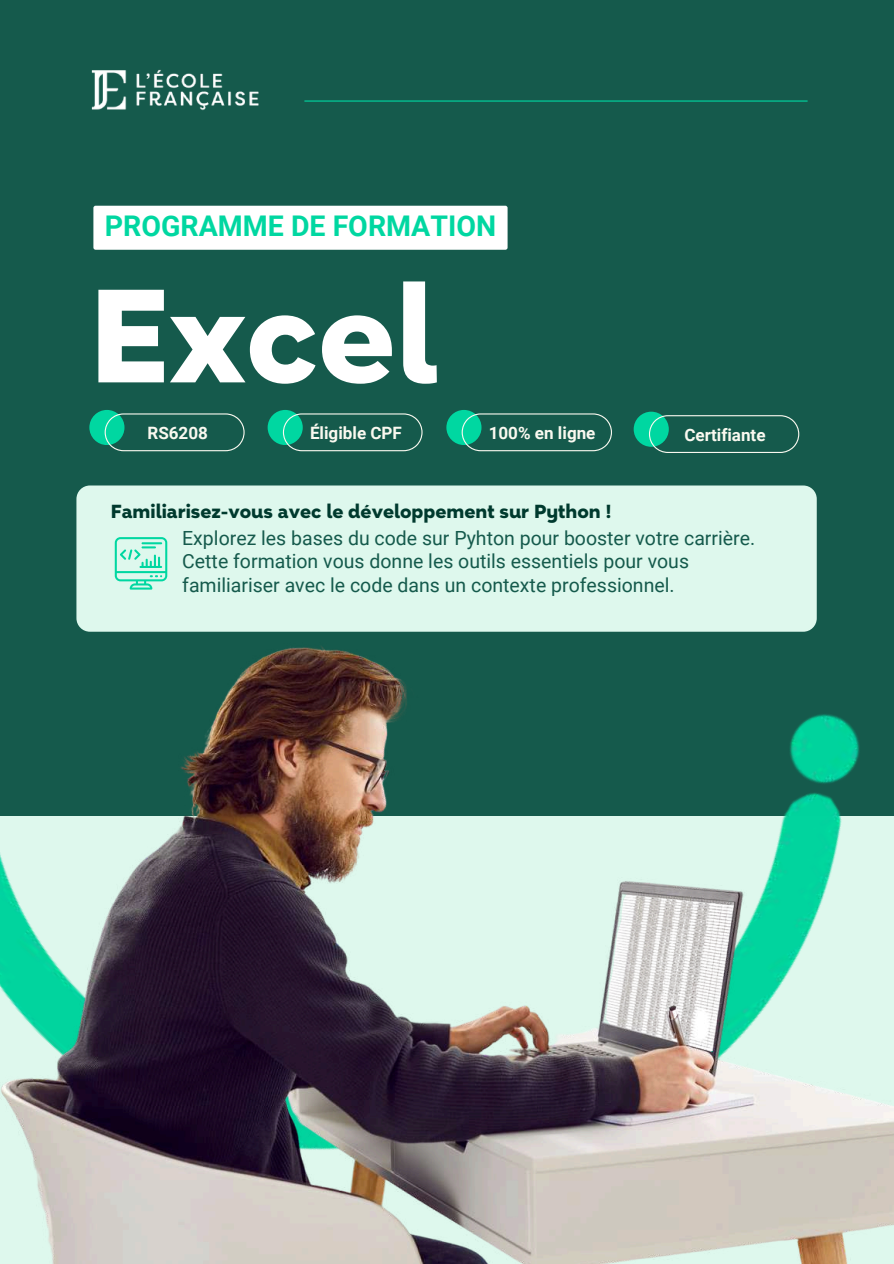
<style>
.page{position:relative;width:894px;height:1264px;background:#fff}
.page>*{position:absolute;margin:0;border:0;box-sizing:border-box;transform-origin:0 0}
.t1{font:800 150.75px "Magenos";color:#fff}
.t2{font:700 28.5px "Roboto";color:#00d7a1}
.t3{font:800 21.6px "Magenos";color:#003a2e}
.t4{font:19.5px/23.7px "Roboto";color:#155a4c}
.t5{font:700 17.1px "Roboto";color:#faf9f0}
</style>
<div class="page">
<div style="left:0;top:0;width:893px;height:1263px;background:#155a4c"></div>
<hr style="left:304px;top:100px;width:503px;height:2px;background:#00d7a1">
<div style="left:76px;top:485px;width:740px;height:146px;background:#def8ed;border-radius:13px"></div>
<img style="left:91px;top:69px;width:168px;height:42px">
<div style="left:89px;top:410px;width:35px;height:35px;background:#00d7a1;border-radius:50%"></div>
<svg style="left:105px;top:413px;width:139px;height:38px"></svg>
<div style="left:267px;top:410px;width:36px;height:35px;background:#00d7a1;border-radius:50%"></div>
<svg style="left:283px;top:413px;width:139px;height:38px"></svg>
<div style="left:446px;top:410px;width:35px;height:35px;background:#00d7a1;border-radius:50%"></div>
<svg style="left:461px;top:413px;width:151px;height:38px"></svg>
<div style="left:633px;top:411px;width:35px;height:36px;background:#00d7a1;border-radius:50%"></div>
<svg style="left:648px;top:415px;width:151px;height:38px"></svg>
<svg style="left:115px;top:537px;width:52px;height:52px"></svg>
<div style="left:93px;top:206px;width:414px;height:44px;background:#fff;border-radius:2px"></div>
<img style="left:0;top:646px;width:893px;height:617px">
<h2 class="t2" style="left:105px;top:210px;width:393px">PROGRAMME DE FORMATION</h2>
<h1 class="t1" style="left:89px;top:256px;width:349px">Excel</h1>
<p class="t5" style="left:147px;top:423px;width:62px">RS6208</p>
<p class="t5" style="left:310px;top:423px;width:93px">Éligible CPF</p>
<p class="t5" style="left:488px;top:423px;width:108px">100% en ligne</p>
<p class="t5" style="left:684px;top:424px;width:83px">Certifiante</p>
<p class="t3" style="left:111px;top:499px;width:501px">Familiarisez-vous avec le développement sur Python !</p>
<p class="t4" style="left:182px;top:526px;width:574px">Explorez les bases du code sur Pyhton pour booster votre carrière.<br>Cette formation vous donne les outils essentiels pour vous familiariser avec le code dans un contexte professionnel.</p>
</div>
